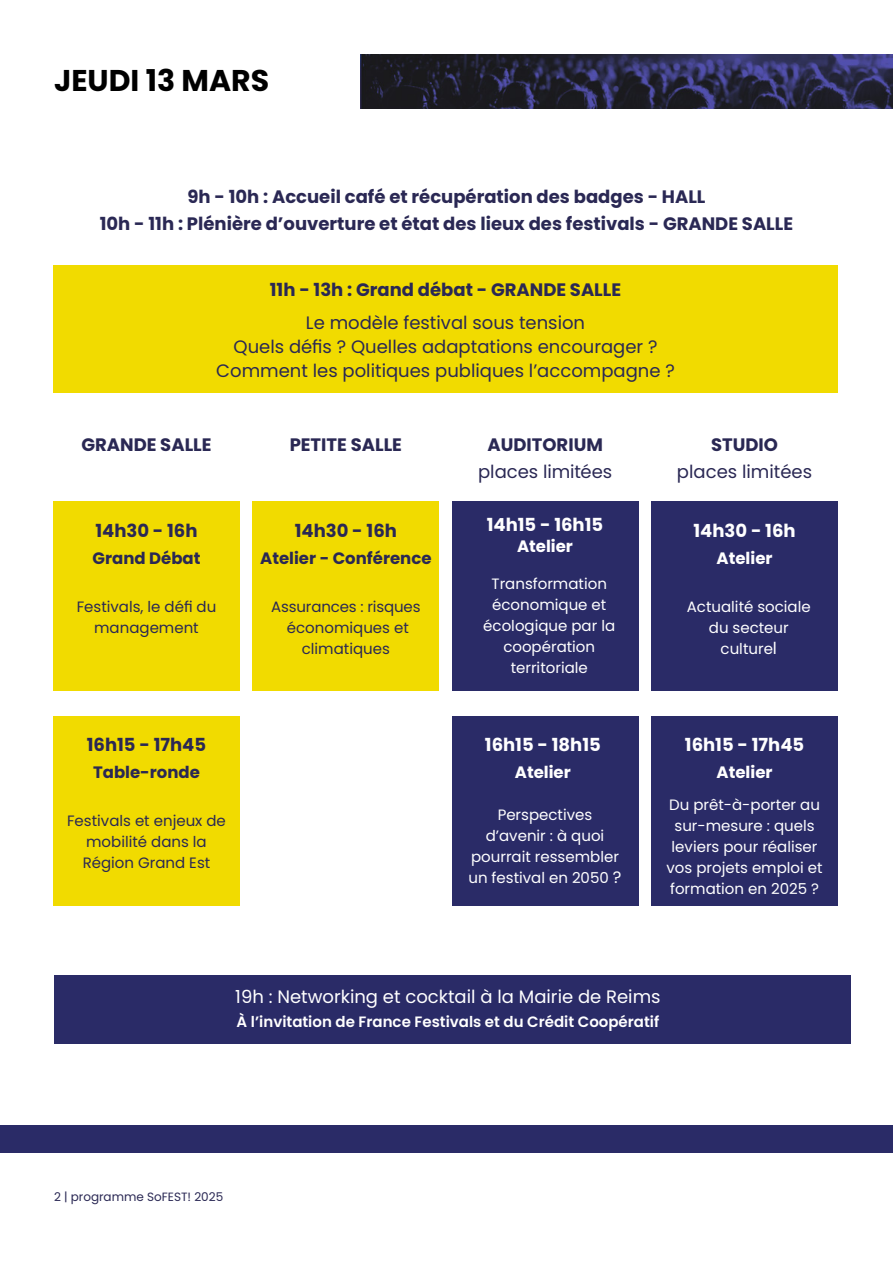
<style>
.page{position:relative;width:893px;height:1263px;background:#fff}
.page>*{position:absolute;margin:0;border:0;box-sizing:border-box;transform-origin:0 0}
.t1{font:700 30px "Poppins";color:#000}
.t2{font:700 18px/27px "Poppins";color:#2a2854;text-align:center}
.t3{font:18px/24px "Poppins";color:#2a2854;text-align:center}
.t4{font:700 18px "Poppins";color:#fff}
.t5{font:18px "Poppins";color:#fff}
.t6{font:700 16.5px "Poppins";color:#2a2854}
.t7{font:700 16.5px "Poppins";color:#fff}
.t8{font:15px/21px "Poppins";color:#fff;text-align:center}
.t9{font:15px/21px "Poppins";color:#2a2854;text-align:center}
.t10{font:600 15px "Poppins";color:#fff}
.t11{font:12px "Poppins";color:#2a2854}
.s1{font-size:16.5px}
</style>
<div class="page">
<div style="left:0;top:1125px;width:893px;height:27px;background:#2a2b67"></div>
<div style="left:54px;top:975px;width:796px;height:34px;background:#2a2b67"></div>
<div style="left:54px;top:1002px;width:796px;height:30px;background:#2a2b67"></div>
<div style="left:54px;top:1010px;width:796px;height:34px;background:#2a2b67"></div>
<img style="left:360px;top:54px;width:533px;height:54px">
<div style="left:53px;top:502px;width:187px;height:189px;background:#f1db00"></div>
<div style="left:53px;top:716px;width:187px;height:190px;background:#f1db00"></div>
<div style="left:452px;top:502px;width:186px;height:189px;background:#2a2b67"></div>
<div style="left:651px;top:502px;width:187px;height:189px;background:#2a2b67"></div>
<div style="left:452px;top:716px;width:186px;height:190px;background:#2a2b67"></div>
<div style="left:651px;top:716px;width:187px;height:190px;background:#2a2b67"></div>
<div style="left:253px;top:502px;width:186px;height:189px;background:#f1db00"></div>
<div style="left:53px;top:265px;width:785px;height:127px;background:#f1db00"></div>
<h1 class="t1" style="left:54px;top:63px;width:217px">JEUDI 13 MARS</h1>
<p class="t2" style="left:100px;top:183px;width:695px">9h - 10h : Accueil café et récupération des badges - HALL<br>10h - 11h : Plénière d’ouverture et état des lieux des festivals - GRANDE SALLE</p>
<p class="t2" style="left:270px;top:276px;width:353px">11h - 13h : Grand débat - GRANDE SALLE</p>
<p class="t3" style="left:216px;top:311px;width:460px">Le modèle festival sous tension<br>Quels défis ? Quelles adaptations encourager ?<br>Comment les politiques publiques l’accompagne ?</p>
<p class="t2" style="left:81px;top:431px;width:132px">GRANDE SALLE</p>
<p class="t2" style="left:487px;top:431px;width:117px">AUDITORIUM</p>
<p class="t3" style="left:478px;top:460px;width:136px">places limitées</p>
<p class="t2" style="left:290px;top:431px;width:114px">PETITE SALLE</p>
<p class="t2" style="left:711px;top:431px;width:68px">STUDIO</p>
<p class="t3" style="left:677px;top:460px;width:137px">places limitées</p>
<p class="t2" style="left:95px;top:517px;width:104px">14h30 - 16h</p>
<p class="t6" style="left:93px;top:548px;width:109px">Grand Débat</p>
<p class="t9" style="left:77px;top:596px;width:141px">Festivals, le défi du management</p>
<p class="t2" style="left:87px;top:732px;width:121px">16h15 - 17h45</p>
<p class="t6" style="left:93px;top:763px;width:108px">Table-ronde</p>
<p class="t9" style="left:67px;top:811px;width:160px">Festivals et enjeux de mobilité dans la<br>Région Grand Est</p>
<p class="t2" style="left:295px;top:517px;width:104px">14h30 - 16h</p>
<p class="t6" style="left:260px;top:548px;width:173px">Atelier - Conférence</p>
<p class="t9" style="left:271px;top:596px;width:151px">Assurances : risques économiques et climatiques</p>
<p class="t4" style="left:487px;top:514px;width:118px">14h15 - 16h15</p>
<p class="t7" style="left:517px;top:536px;width:57px">Atelier</p>
<p class="t8" style="left:483px;top:573px;width:133px">Transformation économique et écologique par la coopération territoriale</p>
<p class="t4" style="left:485px;top:735px;width:117px">16h15 - 18h15</p>
<p class="t7" style="left:515px;top:763px;width:57px">Atelier</p>
<p class="t8" style="left:468px;top:805px;width:155px">Perspectives d’avenir : à quoi pourrait ressembler un festival en 2050 <span class="s1">?</span></p>
<p class="t4" style="left:693px;top:520px;width:104px">14h30 - 16h</p>
<p class="t7" style="left:717px;top:548px;width:57px">Atelier</p>
<p class="t8" style="left:687px;top:596px;width:125px">Actualité sociale du secteur culture<span class="s1">l</span></p>
<p class="t4" style="left:685px;top:735px;width:121px">16h15 - 17h45</p>
<p class="t7" style="left:717px;top:763px;width:57px">Atelier</p>
<p class="t8" style="left:666px;top:794px;width:158px">Du prêt-à-porter au sur-mesure : quels leviers pour réaliser vos projets emploi et formation en 2025 ?</p>
<p class="t5" style="left:235px;top:986px;width:427px">19h : Networking et cocktail à la Mairie de Reims</p>
<p class="t10" style="left:237px;top:1013px;width:424px">À l’invitation de France Festivals et du Crédit Coopératif</p>
<p class="t11" style="left:54px;top:1189px;width:171px">2 | programme SoFEST! 2025</p>
</div>
